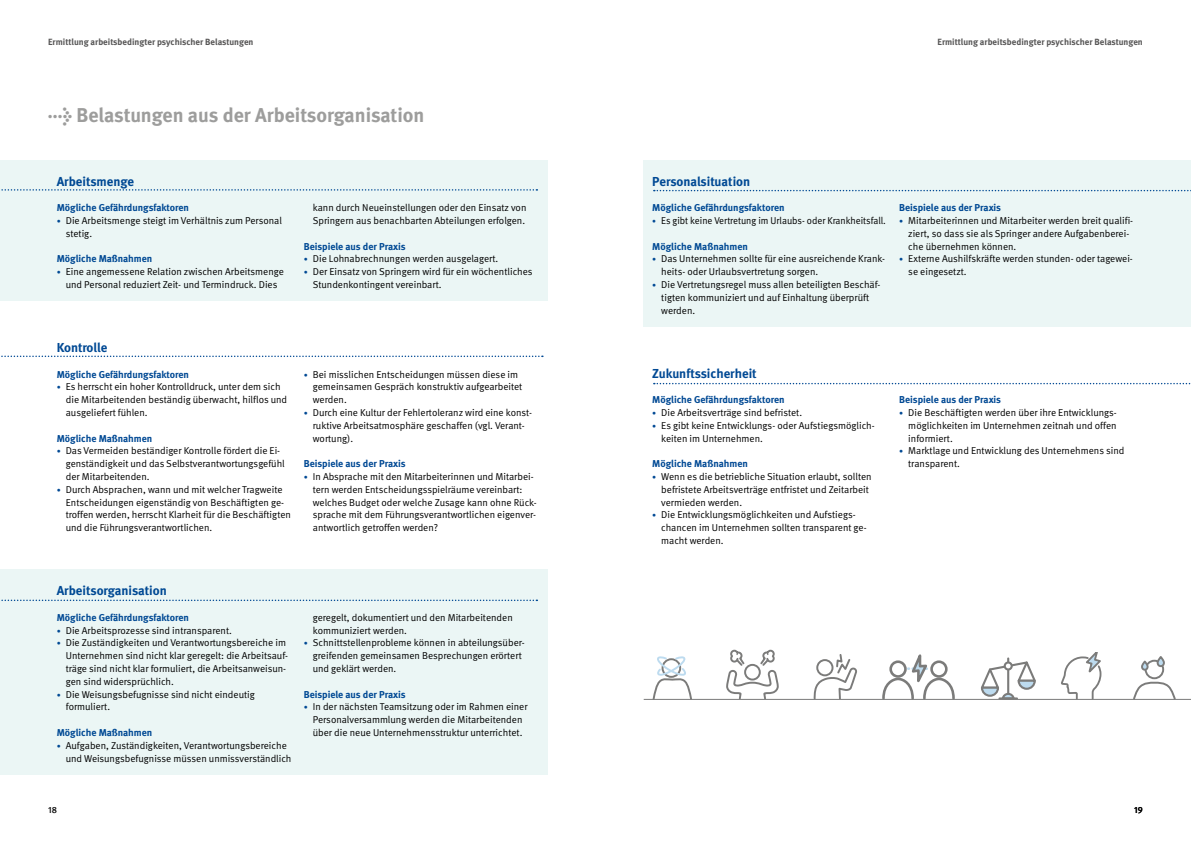
<style>
.page{position:relative;width:1191px;height:842px;background:#fff}
.page>*{position:absolute;margin:0;border:0;box-sizing:border-box;transform-origin:0 0}
._01_Überschriften_D_-_Überschrift_schwarz{font:700 20px "DGUV Meta";color:#9d9d9c}
._01_Überschriften_Überschrift_Gefährdungs{font:700 13px "DGUV Meta";color:#004994}
.t1{font:10px/12.8px "DGUV Meta";color:#000}
._01_Überschriften_Zwischenüberschrift_Bla{font:700 10px "DGUV Meta";color:#004994}
.t2{font:10px "DGUV Meta";color:#000;scale:.96 1}
.t3{font:700 9px "DGUV Meta";color:#575656}
.t4{font:500 9px "DGUV Meta";color:#000}
.s1{font-size:8px;color:#004994}
</style>
<div class="page">
<div style="left:0;top:570px;width:547px;height:205px;background:#ebf6f5"></div>
<svg style="left:1px;top:600px;width:536px;height:1px"></svg>
<div style="left:0;top:160px;width:547px;height:141px;background:#ebf6f5"></div>
<svg style="left:1px;top:189px;width:536px;height:2px"></svg>
<div style="left:643px;top:160px;width:548px;height:166px;background:#ebf6f5"></div>
<svg style="left:654px;top:190px;width:537px;height:1px"></svg>
<svg style="left:1px;top:356px;width:542px;height:1px"></svg>
<svg style="left:654px;top:383px;width:537px;height:1px"></svg>
<hr style="left:643px;top:699px;width:548px;height:1px;background:#7b7b7a">
<svg style="left:643px;top:649px;width:221px;height:51px"></svg>
<svg style="left:872px;top:652px;width:313px;height:48px"></svg>
<div style="left:1142px;top:661px;width:5px;height:9px;background:#bddbef;border-radius:3px"></div>
<div style="left:1141px;top:661px;width:7px;height:10px;border:2px solid #7b7b7a;border-radius:3px"></div>
<p class="t3" style="left:48px;top:36px;width:207px">Ermittlung arbeitsbedingter psychischer Belastungen</p>
<p class="t3" style="left:937px;top:36px;width:207px">Ermittlung arbeitsbedingter psychischer Belastungen</p>
<h1 class="_01_Überschriften_D_-_Überschrift_schwarz" style="left:48px;top:103px;width:378px">→ Belastungen aus der Arbeitsorganisation</h1>
<p class="_01_Überschriften_Überschrift_Gefährdungs" style="left:57px;top:173px;width:79px">Arbeitsmenge</p>
<h3 class="_01_Überschriften_Zwischenüberschrift_Bla" style="left:57px;top:202px;width:134px">Mögliche Gefährdungsfaktoren</h3>
<p class="t1" style="left:66px;top:214px;width:218px;text-indent:-9px"><span class="s1">•</span> Die Arbeitsmenge steigt im Verhältnis zum Personal stetig.</p>
<h3 class="_01_Überschriften_Zwischenüberschrift_Bla" style="left:57px;top:253px;width:97px">Mögliche Maßnahmen</h3>
<p class="t1" style="left:57px;top:266px;width:229px;text-align:center"><span class="s1">•</span> Eine angemessene Relation zwischen Arbeitsmenge und Personal reduziert Zeit- und Termindruck. Dies</p>
<p class="t1" style="left:313px;top:202px;width:215px">kann durch Neueinstellungen oder den Einsatz von<br>Springern aus benachbarten Abteilungen erfolgen.</p>
<h3 class="_01_Überschriften_Zwischenüberschrift_Bla" style="left:304px;top:240px;width:103px">Beispiele aus der Praxis</h3>
<p class="t1" style="left:304px;top:253px;width:196px"><span class="s1">•</span> Die Lohnabrechnungen werden ausgelagert.</p>
<p class="t1" style="left:313px;top:266px;width:221px;text-indent:-9px"><span class="s1">•</span> Der Einsatz von Springern wird für ein wöchentliches<br>Stundenkontingent vereinbart.</p>
<p class="_01_Überschriften_Überschrift_Gefährdungs" style="left:57px;top:340px;width:52px">Kontrolle</p>
<h3 class="_01_Überschriften_Zwischenüberschrift_Bla" style="left:57px;top:368px;width:134px">Mögliche Gefährdungsfaktoren</h3>
<p class="t1" style="left:66px;top:381px;width:223px;text-indent:-9px"><span class="s1">•</span> Es herrscht ein hoher Kontrolldruck, unter dem sich die Mitarbeitenden beständig überwacht, hilflos und ausgeliefert fühlen.</p>
<h3 class="_01_Überschriften_Zwischenüberschrift_Bla" style="left:57px;top:432px;width:97px">Mögliche Maßnahmen</h3>
<p class="t1" style="left:66px;top:445px;width:220px;text-indent:-9px"><span class="s1">•</span> Das Vermeiden beständiger Kontrolle fördert die Ei&shy;genständigkeit und das Selbstverantwortungsgefühl der Mitarbeitenden.</p>
<p class="t1" style="left:66px;top:483px;width:227px;text-indent:-9px"><span class="s1">•</span> Durch Absprachen, wann und mit welcher Tragweite Entscheidungen eigenständig von Beschäftigten ge&shy;troffen werden, herrscht Klarheit für die Beschäftigten und die Führungsverantwortlichen.</p>
<p class="t1" style="left:313px;top:368px;width:211px;text-indent:-9px"><span class="s1">•</span> Bei misslichen Entscheidungen müssen diese im gemeinsamen Gespräch konstruktiv aufgearbeitet werden.</p>
<p class="t1" style="left:313px;top:406px;width:221px;text-indent:-9px"><span class="s1">•</span> Durch eine Kultur der Fehlertoleranz wird eine konst&shy;ruktive Arbeitsatmosphäre geschaffen (vgl. Verant&shy;wortung).</p>
<h3 class="_01_Überschriften_Zwischenüberschrift_Bla" style="left:304px;top:458px;width:103px">Beispiele aus der Praxis</h3>
<p class="t1" style="left:313px;top:470px;width:225px;text-indent:-9px"><span class="s1">•</span> In Absprache mit den Mitarbeiterinnen und Mitarbei&shy;tern werden Entscheidungsspielräume vereinbart: welches Budget oder welche Zusage kann ohne Rück&shy;sprache mit dem Führungsverantwortlichen eigenver&shy;antwortlich getroffen werden?</p>
<p class="_01_Überschriften_Überschrift_Gefährdungs" style="left:57px;top:583px;width:112px">Arbeitsorganisation</p>
<h3 class="_01_Überschriften_Zwischenüberschrift_Bla" style="left:57px;top:611px;width:134px">Mögliche Gefährdungsfaktoren</h3>
<p class="t1" style="left:57px;top:624px;width:177px"><span class="s1">•</span> Die Arbeitsprozesse sind intransparent.</p>
<p class="t1" style="left:66px;top:637px;width:224px;text-indent:-9px"><span class="s1">•</span> Die Zuständigkeiten und Verantwortungsbereiche im Unternehmen sind nicht klar geregelt: die Arbeitsauf&shy;träge sind nicht klar formuliert, die Arbeitsanweisun&shy;gen sind widersprüchlich.</p>
<p class="t1" style="left:66px;top:688px;width:191px;text-indent:-9px"><span class="s1">•</span> Die Weisungsbefugnisse sind nicht eindeutig formuliert.</p>
<h3 class="_01_Überschriften_Zwischenüberschrift_Bla" style="left:57px;top:727px;width:97px">Mögliche Maßnahmen</h3>
<p class="t1" style="left:66px;top:739px;width:227px;text-indent:-9px"><span class="s1">•</span> Aufgaben, Zuständigkeiten, Verantwortungsbereiche und Weisungsbefugnisse müssen unmissverständlich</p>
<p class="t1" style="left:313px;top:611px;width:201px">geregelt, dokumentiert und den Mitarbeitenden kommuniziert werden.</p>
<p class="t1" style="left:313px;top:637px;width:213px;text-indent:-9px"><span class="s1">•</span> Schnittstellenprobleme können in abteilungsüber&shy;greifenden gemeinsamen Besprechungen erörtert und geklärt werden.</p>
<h3 class="_01_Überschriften_Zwischenüberschrift_Bla" style="left:304px;top:688px;width:103px">Beispiele aus der Praxis</h3>
<p class="t1" style="left:304px;top:701px;width:225px;text-align:center"><span class="s1">•</span> In der nächsten Teamsitzung oder im Rahmen einer<br>Personalversammlung werden die Mitarbeitenden über die neue Unternehmensstruktur unterrichtet.</p>
<p class="_01_Überschriften_Überschrift_Gefährdungs" style="left:652px;top:173px;width:100px">Personalsituation</p>
<h3 class="_01_Überschriften_Zwischenüberschrift_Bla" style="left:652px;top:202px;width:134px">Mögliche Gefährdungsfaktoren</h3>
<p class="t2" style="left:652px;top:215px;width:245px"><span class="s1">•</span> Es gibt keine Vertretung im Urlaubs- oder Krankheitsfall.</p>
<h3 class="_01_Überschriften_Zwischenüberschrift_Bla" style="left:652px;top:240px;width:97px">Mögliche Maßnahmen</h3>
<p class="t1" style="left:661px;top:253px;width:225px;text-indent:-9px"><span class="s1">•</span> Das Unternehmen sollte für eine ausreichende Krank&shy;heits- oder Urlaubsvertretung sorgen.</p>
<p class="t1" style="left:661px;top:278px;width:221px;text-indent:-9px"><span class="s1">•</span> Die Vertretungsregel muss allen beteiligten Beschäf&shy;tigten kommuniziert und auf Einhaltung überprüft werden.</p>
<h3 class="_01_Überschriften_Zwischenüberschrift_Bla" style="left:899px;top:202px;width:103px">Beispiele aus der Praxis</h3>
<p class="t1" style="left:908px;top:214px;width:226px;text-indent:-9px"><span class="s1">•</span> Mitarbeiterinnen und Mitarbeiter werden breit qualifi&shy;ziert, so dass sie als Springer andere Aufgabenberei&shy;che übernehmen können.</p>
<p class="t1" style="left:908px;top:253px;width:226px;text-indent:-9px"><span class="s1">•</span> Externe Aushilfskräfte werden stunden- oder tagewei&shy;se eingesetzt.</p>
<p class="_01_Überschriften_Überschrift_Gefährdungs" style="left:652px;top:365px;width:106px">Zukunftssicherheit</p>
<h3 class="_01_Überschriften_Zwischenüberschrift_Bla" style="left:652px;top:394px;width:134px">Mögliche Gefährdungsfaktoren</h3>
<p class="t1" style="left:652px;top:406px;width:151px"><span class="s1">•</span> Die Arbeitsverträge sind befristet.</p>
<p class="t1" style="left:661px;top:419px;width:214px;text-indent:-9px"><span class="s1">•</span> Es gibt keine Entwicklungs- oder Aufstiegsmöglich&shy;keiten im Unternehmen.</p>
<h3 class="_01_Überschriften_Zwischenüberschrift_Bla" style="left:652px;top:458px;width:97px">Mögliche Maßnahmen</h3>
<p class="t1" style="left:661px;top:470px;width:212px;text-indent:-9px"><span class="s1">•</span> Wenn es die betriebliche Situation erlaubt, sollten befristete Arbeitsverträge entfristet und Zeitarbeit vermieden werden.</p>
<p class="t1" style="left:661px;top:509px;width:207px;text-indent:-9px"><span class="s1">•</span> Die Entwicklungsmöglichkeiten und Aufstiegs&shy;chancen im Unternehmen sollten transparent ge&shy;macht werden.</p>
<h3 class="_01_Überschriften_Zwischenüberschrift_Bla" style="left:899px;top:394px;width:103px">Beispiele aus der Praxis</h3>
<p class="t1" style="left:908px;top:406px;width:210px;text-align:justify;text-indent:-9px"><span class="s1">•</span> Die Beschäftigten werden über ihre Entwicklungs&shy;möglichkeiten im Unternehmen zeitnah und offen informiert.</p>
<p class="t1" style="left:908px;top:445px;width:218px;text-indent:-9px"><span class="s1">•</span> Marktlage und Entwicklung des Unternehmens sind transparent.</p>
<p class="t4" style="left:48px;top:804px;width:10px">18</p>
<p class="t4" style="left:1134px;top:804px;width:10px">19</p>
</div>
